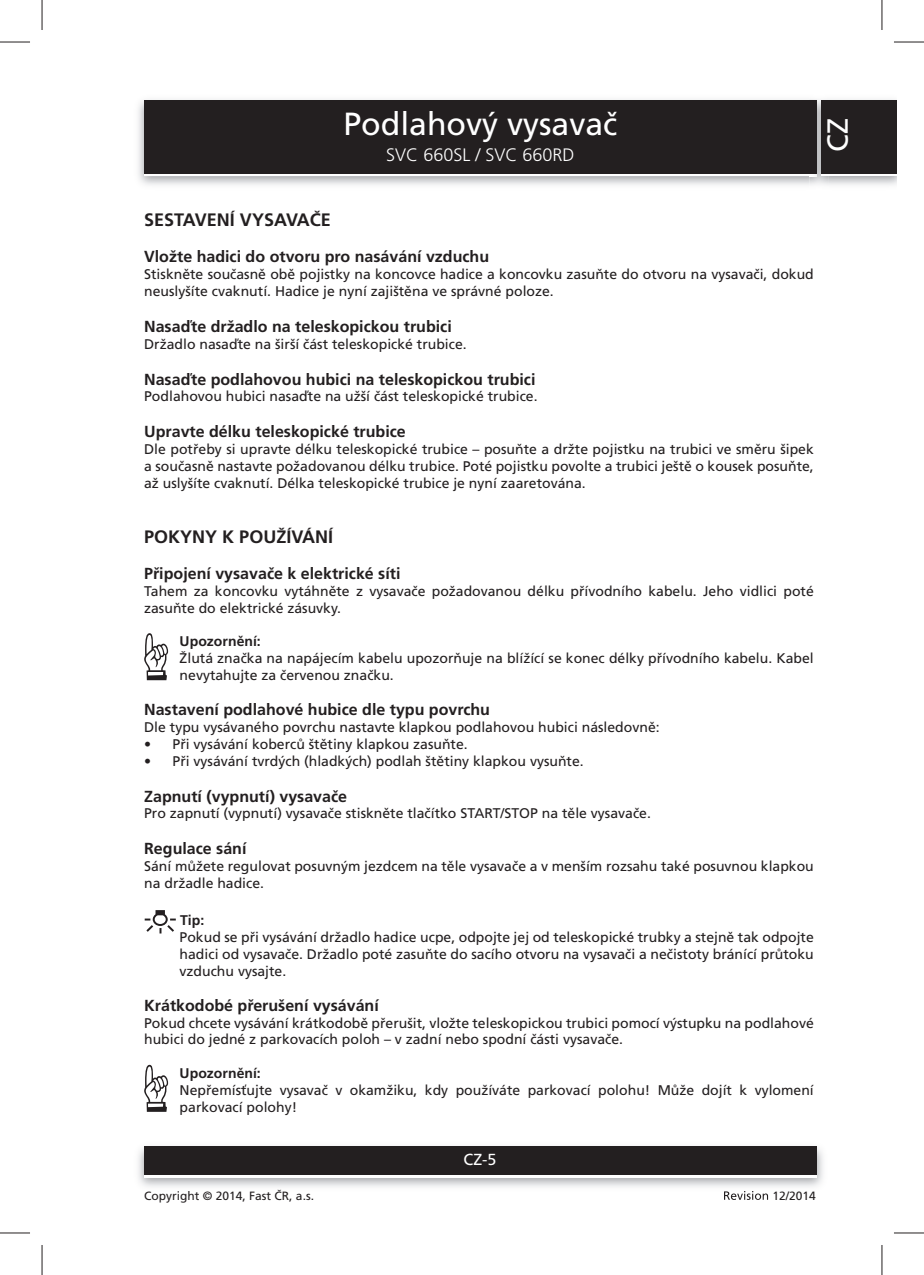
<style>
.page{position:relative;width:924px;height:1275px;background:#fff}
.page>*{position:absolute;margin:0;border:0;box-sizing:border-box;transform-origin:0 0}
.t1{font:32px "Frutiger CE";color:#fff}
.t2{font:29px "Frutiger CE";color:#fff}
.t3{font:700 18px "Frutiger CE";color:#231f20}
.t4{font:300 18px "Frutiger CE";color:#fff}
.t5{font:700 16px "Frutiger CE";color:#231f20}
.t6{font:16px "Frutiger CE";color:#fff}
.t7{font:14px/16.8px "Frutiger CE";color:#231f20}
.t8{font:700 14px "Frutiger CE";color:#231f20}
.t9{font:12px "Frutiger CE";color:#231f20}
</style>
<div class="page">
<div style="left:144px;top:103px;width:672px;height:73px;background:linear-gradient(to right,#231f20,#231f20)"></div>
<div style="left:144px;top:100px;width:672px;height:73px;background:#231f20"></div>
<img style="left:138px;top:1146px;width:685px;height:41px">
<div style="left:144px;top:1149px;width:672px;height:28px;background:linear-gradient(to right,#fff,#fff)"></div>
<div style="left:144px;top:1146px;width:672px;height:28px;background:#231f20"></div>
<img style="left:809px;top:97px;width:18px;height:90px">
<svg style="left:809px;top:173px;width:7px;height:3px"></svg>
<img style="left:809px;top:100px;width:7px;height:3px">
<img style="left:809px;top:103px;width:7px;height:70px">
<div style="left:820px;top:103px;width:75px;height:73px;background:linear-gradient(to right,#231f20,#231f20)"></div>
<div style="left:820px;top:100px;width:75px;height:73px;background:#231f20"></div>
<svg style="left:724px;top:1191px;width:43px;height:9px"></svg>
<svg style="left:144px;top:633px;width:24px;height:47px"></svg>
<svg style="left:145px;top:910px;width:31px;height:23px"></svg>
<svg style="left:144px;top:1064px;width:24px;height:47px"></svg>
<hr style="left:0;top:42px;width:30px;height:1px;background:#231f20">
<hr style="left:893px;top:42px;width:30px;height:1px;background:#231f20">
<hr style="left:0;top:1232px;width:30px;height:1px;background:#231f20">
<hr style="left:893px;top:1232px;width:30px;height:1px;background:#231f20">
<hr style="left:42px;top:0;width:1px;height:30px;background:#231f20">
<hr style="left:42px;top:1245px;width:1px;height:30px;background:#231f20">
<hr style="left:881px;top:0;width:1px;height:30px;background:#231f20">
<hr style="left:881px;top:1245px;width:1px;height:30px;background:#231f20">
<h1 class="t1" style="left:343px;top:111px;width:275px">Podlahový vysavač</h1>
<p class="t4" style="left:386px;top:147px;width:190px">SVC 660SL / SVC 660RD</p>
<h2 class="t2" style="left:825px;top:152px;width:35px;rotate:-90deg">CZ</h2>
<p class="t3" style="left:144px;top:213px;width:188px">SESTAVENÍ VYSAVAČE</p>
<p class="t5" style="left:144px;top:250px;width:346px">Vložte hadici do otvoru pro nasávání vzduchu</p>
<p class="t7" style="left:144px;top:267px;width:670px">Stiskněte současně obě pojistky na koncovce hadice a koncovku zasuňte do otvoru na vysavači, dokud neuslyšíte cvaknutí. Hadice je nyní zajištěna ve správné poloze.</p>
<p class="t5" style="left:144px;top:320px;width:309px">Nasaďte držadlo na teleskopickou trubici</p>
<p class="t7" style="left:144px;top:336px;width:324px">Držadlo nasaďte na širší část teleskopické trubice.</p>
<p class="t5" style="left:144px;top:373px;width:392px">Nasaďte podlahovou hubici na teleskopickou trubici</p>
<p class="t7" style="left:144px;top:389px;width:395px">Podlahovou hubici nasaďte na užší část teleskopické trubice.</p>
<p class="t5" style="left:144px;top:425px;width:263px">Upravte délku teleskopické trubice</p>
<p class="t7" style="left:144px;top:442px;width:670px;text-align:justify">Dle potřeby si upravte délku teleskopické trubice – posuňte a držte pojistku na trubici ve směru šipek a současně nastavte požadovanou délku trubice. Poté pojistku povolte a trubici ještě o kousek posuňte, až uslyšíte cvaknutí. Délka teleskopické trubice je nyní zaaretována.</p>
<p class="t3" style="left:144px;top:529px;width:190px">POKYNY K POUŽÍVÁNÍ</p>
<p class="t5" style="left:144px;top:567px;width:258px">Připojení vysavače k elektrické síti</p>
<p class="t7" style="left:144px;top:584px;width:670px">Tahem za koncovku vytáhněte z vysavače požadovanou délku přívodního kabelu. Jeho vidlici poté zasuňte do elektrické zásuvky.</p>
<p class="t8" style="left:179px;top:636px;width:83px">Upozornění:</p>
<p class="t7" style="left:179px;top:651px;width:635px">Žlutá značka na napájecím kabelu upozorňuje na blížící se konec délky přívodního kabelu. Kabel nevytahujte za červenou značku.</p>
<p class="t5" style="left:144px;top:703px;width:347px">Nastavení podlahové hubice dle typu povrchu</p>
<p class="t7" style="left:144px;top:720px;width:516px">Dle typu vysávaného povrchu nastavte klapkou podlahovou hubici následovně:</p>
<p class="t7" style="left:144px;top:736px;width:325px">• Při vysávání koberců štětiny klapkou zasuňte.</p>
<p class="t7" style="left:144px;top:753px;width:441px">• Při vysávání tvrdých (hladkých) podlah štětiny klapkou vysuňte.</p>
<p class="t5" style="left:144px;top:789px;width:204px">Zapnutí (vypnutí) vysavače</p>
<p class="t7" style="left:144px;top:806px;width:508px">Pro zapnutí (vypnutí) vysavače stiskněte tlačítko START/STOP na těle vysavače.</p>
<p class="t5" style="left:144px;top:842px;width:104px">Regulace sání</p>
<p class="t7" style="left:144px;top:859px;width:670px">Sání můžete regulovat posuvným jezdcem na těle vysavače a v menším rozsahu také posuvnou klapkou na držadle hadice.</p>
<p class="t8" style="left:180px;top:914px;width:26px">Tip:</p>
<p class="t7" style="left:179px;top:929px;width:635px;text-align:justify">Pokud se při vysávání držadlo hadice ucpe, odpojte jej od teleskopické trubky a stejně tak odpojte hadici od vysavače. Držadlo poté zasuňte do sacího otvoru na vysavači a nečistoty bránící průtoku vzduchu vysajte.</p>
<p class="t5" style="left:144px;top:998px;width:236px">Krátkodobé přerušení vysávání</p>
<p class="t7" style="left:144px;top:1015px;width:670px">Pokud chcete vysávání krátkodobě přerušit, vložte teleskopickou trubici pomocí výstupku na podlahové hubici do jedné z parkovacích poloh – v zadní nebo spodní části vysavače.</p>
<p class="t8" style="left:179px;top:1067px;width:83px">Upozornění:</p>
<p class="t7" style="left:179px;top:1082px;width:635px">Nepřemísťujte vysavač v okamžiku, kdy používáte parkovací polohu! Může dojít k vylomení parkovací polohy!</p>
<p class="t6" style="left:463px;top:1153px;width:34px">CZ-5</p>
<p class="t9" style="left:144px;top:1191px;width:171px">Copyright © 2014, Fast ČR, a.s.</p>
<p class="t9" style="left:772px;top:1190px;width:45px">12/2014</p>
</div>
